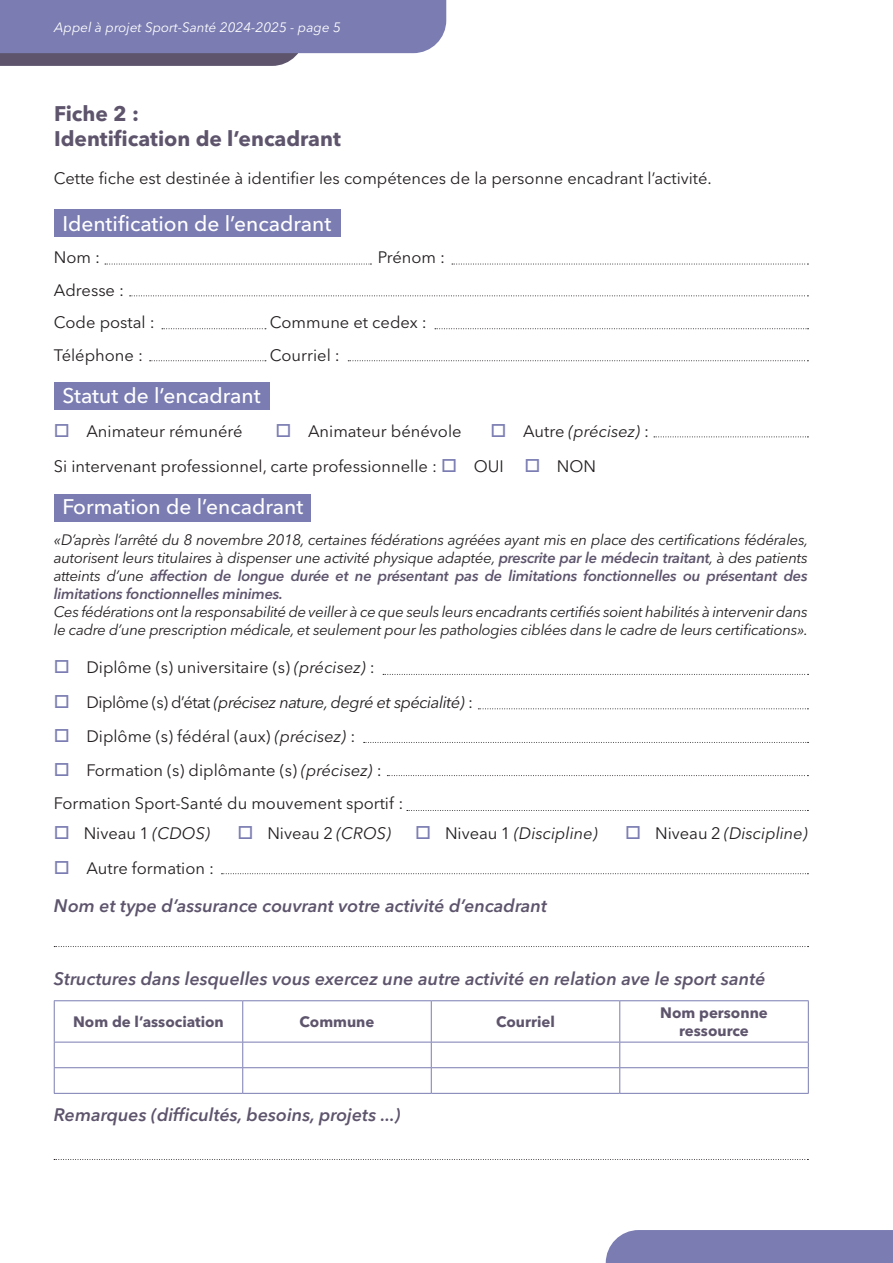
<style>
.page{position:relative;width:893px;height:1263px;background:#fff}
.page>*{position:absolute;margin:0;border:0;box-sizing:border-box;transform-origin:0 0}
.t1{font:500 21px "Avenir Next LT Pro";color:#fff}
.t2{font:700 21px "Avenir Next LT Pro";color:#5e556d}
.t3{font:italic 600 18px "Avenir Next LT Pro";color:#5e556d}
.t4{font:16.5px "Avenir Next LT Pro";color:#231f20}
.t5{font:italic 16.5px "Avenir Next LT Pro";color:#231f20}
.t6{font:italic 16.5px "Avenir Next LT Pro";letter-spacing:-.03em;color:#231f20}
.t7{font:italic 15px/18px "Avenir Next LT Pro";letter-spacing:-.02em;color:#231f20;text-align:justify}
.t8{font:700 15px "Avenir Next LT Pro";color:#5e556d}
.t9{font:italic 13.5px "Avenir Next LT Pro";color:#fff}
.s1{color:#7a7cb2}
.s2{font-style:normal}
.s3{font-weight:600;color:#5e556d}
.s4{font-style:italic}
</style>
<div class="page">
<svg style="left:0;top:0;width:446px;height:66px;background:#8081af"></svg>
<div style="left:606px;top:1230px;width:287px;height:33px;background:#7a7cb2"></div>
<div style="left:54px;top:209px;width:286px;height:28px;background:#7a7cb2"></div>
<div style="left:54px;top:382px;width:215px;height:27px;background:#7a7cb2"></div>
<div style="left:54px;top:494px;width:256px;height:28px;background:#7a7cb2"></div>
<hr style="left:54px;top:1000px;width:189px;height:1px;background:#7a7cb2">
<hr style="left:54px;top:1001px;width:1px;height:41px;background:#7a7cb2">
<hr style="left:243px;top:1000px;width:188px;height:1px;background:#7a7cb2">
<hr style="left:242px;top:1001px;width:1px;height:41px;background:#7a7cb2">
<hr style="left:431px;top:1000px;width:189px;height:1px;background:#7a7cb2">
<hr style="left:431px;top:1001px;width:1px;height:41px;background:#7a7cb2">
<hr style="left:620px;top:1000px;width:189px;height:1px;background:#7a7cb2">
<hr style="left:619px;top:1001px;width:1px;height:41px;background:#7a7cb2">
<hr style="left:808px;top:1001px;width:1px;height:41px;background:#7a7cb2">
<hr style="left:54px;top:1042px;width:189px;height:1px;background:#7a7cb2">
<hr style="left:243px;top:1042px;width:188px;height:1px;background:#7a7cb2">
<hr style="left:431px;top:1042px;width:189px;height:1px;background:#7a7cb2">
<hr style="left:620px;top:1042px;width:189px;height:1px;background:#7a7cb2">
<hr style="left:54px;top:1067px;width:189px;height:1px;background:#7a7cb2">
<svg style="left:54px;top:1042px;width:1px;height:51px"></svg>
<hr style="left:243px;top:1067px;width:188px;height:1px;background:#7a7cb2">
<svg style="left:242px;top:1042px;width:1px;height:51px"></svg>
<hr style="left:431px;top:1067px;width:189px;height:1px;background:#7a7cb2">
<svg style="left:431px;top:1042px;width:1px;height:51px"></svg>
<hr style="left:620px;top:1067px;width:189px;height:1px;background:#7a7cb2">
<svg style="left:619px;top:1042px;width:1px;height:51px"></svg>
<svg style="left:808px;top:1042px;width:1px;height:51px"></svg>
<hr style="left:54px;top:1093px;width:189px;height:1px;background:#7a7cb2">
<hr style="left:243px;top:1093px;width:188px;height:1px;background:#7a7cb2">
<hr style="left:431px;top:1093px;width:189px;height:1px;background:#7a7cb2">
<hr style="left:620px;top:1093px;width:189px;height:1px;background:#7a7cb2">
<svg style="left:105px;top:264px;width:266px;height:1px"></svg>
<svg style="left:162px;top:328px;width:104px;height:1px"></svg>
<svg style="left:150px;top:360px;width:116px;height:1px"></svg>
<svg style="left:654px;top:436px;width:154px;height:1px"></svg>
<svg style="left:383px;top:674px;width:425px;height:1px"></svg>
<svg style="left:478px;top:708px;width:330px;height:1px"></svg>
<svg style="left:364px;top:742px;width:444px;height:1px"></svg>
<svg style="left:387px;top:775px;width:421px;height:1px"></svg>
<svg style="left:407px;top:810px;width:401px;height:1px"></svg>
<svg style="left:221px;top:873px;width:587px;height:1px"></svg>
<svg style="left:54px;top:946px;width:754px;height:1px"></svg>
<svg style="left:54px;top:1159px;width:754px;height:1px"></svg>
<svg style="left:130px;top:295px;width:678px;height:1px"></svg>
<svg style="left:452px;top:264px;width:356px;height:1px"></svg>
<svg style="left:435px;top:328px;width:373px;height:1px"></svg>
<svg style="left:348px;top:360px;width:460px;height:1px"></svg>
<p class="t9" style="left:54px;top:19px;width:288px">Appel à projet Sport-Santé 2024-2025 - page 5</p>
<p class="t2" style="left:54px;top:101px;width:87px">Fiche 2 :</p>
<p class="t2" style="left:54px;top:126px;width:288px">Identification de l’encadrant</p>
<p class="t4" style="left:54px;top:168px;width:660px">Cette fiche est destinée à identifier les compétences de la personne encadrant l’activité.</p>
<p class="t1" style="left:62px;top:211px;width:271px">Identification de l’encadrant</p>
<p class="t4" style="left:54px;top:248px;width:48px">Nom :</p>
<p class="t4" style="left:378px;top:248px;width:69px">Prénom :</p>
<p class="t4" style="left:54px;top:280px;width:72px">Adresse :</p>
<p class="t4" style="left:54px;top:313px;width:102px">Code postal :</p>
<p class="t4" style="left:270px;top:313px;width:159px">Commune et cedex :</p>
<p class="t4" style="left:54px;top:345px;width:91px">Téléphone :</p>
<p class="t4" style="left:270px;top:345px;width:72px">Courriel :</p>
<p class="t1" style="left:62px;top:383px;width:200px">Statut de l’encadrant</p>
<p class="t4" style="left:54px;top:422px;width:190px"><span class="s1">□</span> Animateur rémunéré</p>
<p class="t4" style="left:276px;top:422px;width:188px"><span class="s1">□</span> Animateur bénévole</p>
<p class="t5" style="left:490px;top:422px;width:160px"><span class="s1">□</span> <span class="s2">Autre</span> (précisez) <span class="s2">:</span></p>
<p class="t4" style="left:54px;top:456px;width:544px">Si intervenant professionnel, carte professionnelle : <span class="s1">□</span> OUI <span class="s1">□</span> NON</p>
<p class="t1" style="left:62px;top:494px;width:242px">Formation de l’encadrant</p>
<p class="t7" style="left:54px;top:530px;width:756px">«D’après l’arrêté du 8 novembre 2018, certaines fédérations agréées ayant mis en place des certifications fédérales, autorisent leurs titulaires à dispenser une activité physique adaptée, <span class="s3">prescrite par le médecin traitant</span>, à des patients atteints d’une <span class="s3">affection de longue durée et ne présentant pas de limitations fonctionnelles ou présentant des limitations fonctionnelles minimes.</span></p>
<p class="t7" style="left:54px;top:602px;width:756px">Ces fédérations ont la responsabilité de veiller à ce que seuls leurs encadrants certifiés soient habilités à intervenir dans le cadre d’une prescription médicale, et seulement pour les pathologies ciblées dans le cadre de leurs certifications».</p>
<p class="t4" style="left:54px;top:658px;width:322px"><span class="s1">□</span> Diplôme (s) universitaire (s) <span class="s4">(précisez)</span> :</p>
<p class="t6" style="left:54px;top:692px;width:421px"><span class="s1">□</span> <span class="s2">Diplôme (s) d’état</span> (précisez nature, degré et spécialité) <span class="s2">:</span></p>
<p class="t4" style="left:54px;top:726px;width:303px"><span class="s1">□</span> Diplôme (s) fédéral (aux) <span class="s4">(précisez)</span> :</p>
<p class="t4" style="left:54px;top:761px;width:329px"><span class="s1">□</span> Formation (s) diplômante (s) <span class="s4">(précisez)</span> :</p>
<p class="t4" style="left:54px;top:793px;width:351px">Formation Sport-Santé du mouvement sportif :</p>
<p class="t4" style="left:54px;top:823px;width:158px"><span class="s1">□</span> Niveau 1 <span class="s4">(CDOS)</span></p>
<p class="t4" style="left:238px;top:823px;width:155px"><span class="s1">□</span> Niveau 2 <span class="s4">(CROS)</span></p>
<p class="t5" style="left:415px;top:823px;width:184px"><span class="s1">□</span> <span class="s2">Niveau 1</span> (Discipline)</p>
<p class="t5" style="left:625px;top:823px;width:184px"><span class="s1">□</span> <span class="s2">Niveau 2</span> (Discipline)</p>
<p class="t4" style="left:54px;top:858px;width:162px"><span class="s1">□</span> Autre formation :</p>
<p class="t3" style="left:54px;top:895px;width:495px">Nom et type d’assurance couvrant votre activité d’encadrant</p>
<p class="t3" style="left:54px;top:967px;width:713px">Structures dans lesquelles vous exercez une autre activité en relation ave le sport santé</p>
<p class="t8" style="left:73px;top:1013px;width:152px">Nom de l’association</p>
<p class="t8" style="left:300px;top:1013px;width:76px">Commune</p>
<p class="t8" style="left:496px;top:1013px;width:60px">Courriel</p>
<p class="t8" style="left:660px;top:1004px;width:109px">Nom personne</p>
<p class="t8" style="left:679px;top:1022px;width:71px">ressource</p>
<p class="t3" style="left:54px;top:1104px;width:348px">Remarques (difficultés, besoins, projets ...)</p>
</div>
